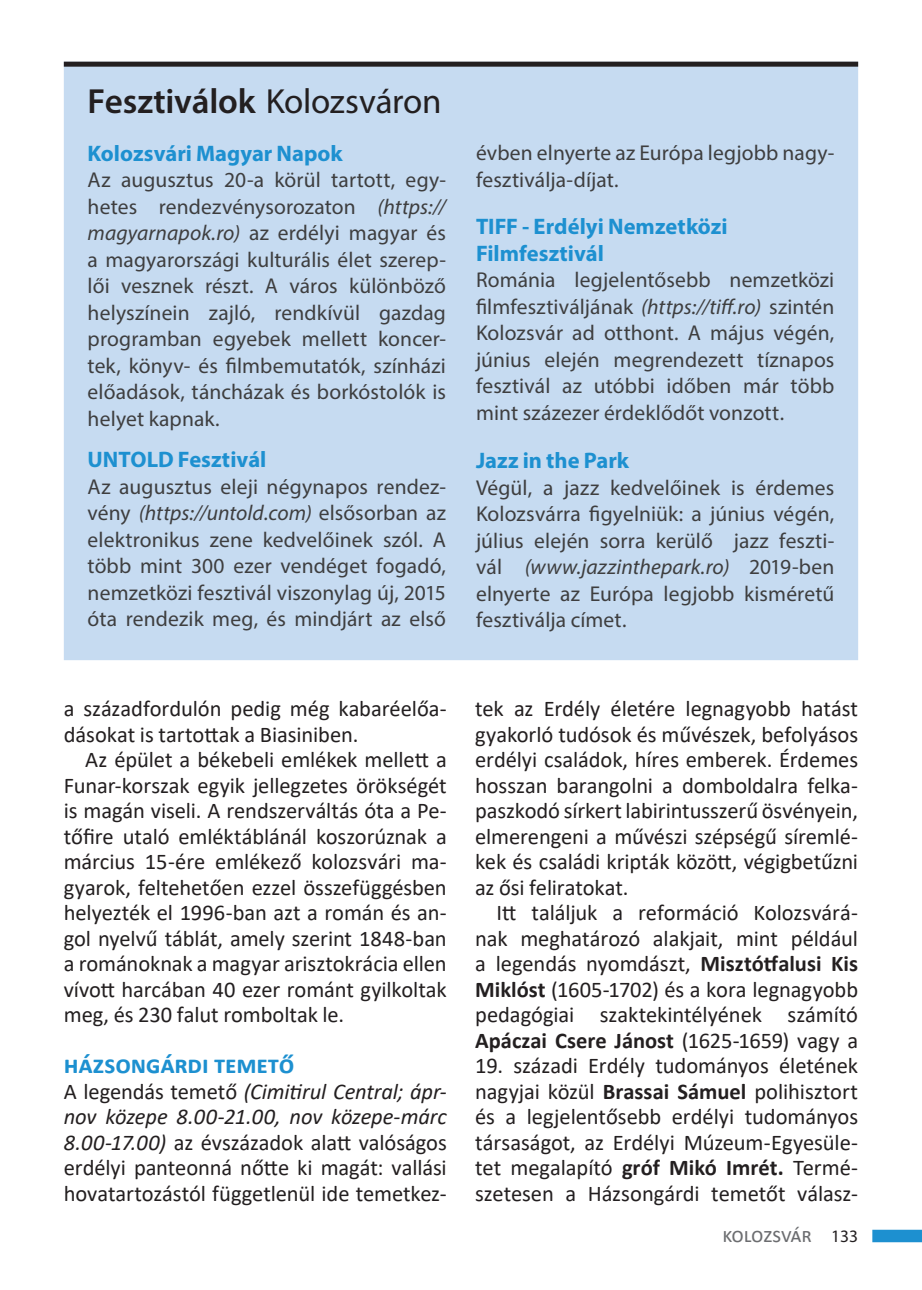
<style>
.page{position:relative;width:922px;height:1290px;background:#fff}
.page>*{position:absolute;margin:0;border:0;box-sizing:border-box;transform-origin:0 0}
.kiskeretes_cím{font:600 35px "Myriad Pro";letter-spacing:-.005em;color:#231f20}
.bekezdés_cím_kék{font:700 25.75px "Calibri";letter-spacing:-.005em;color:#1d90d0}
.alapszöveg_bekezdéss{font:22.5px/25.5px "Calibri";letter-spacing:-.005em;color:#231f20;text-align:justify}
.alapszöveg_bek_nélkü{font:22.5px/25.5px "Calibri";letter-spacing:-.005em;color:#231f20;text-align:justify}
.kiskeretes_alcím{font:700 22.5px/27px "Myriad Pro";color:#1d90d0}
.kiskeretes_szöveg{font:21.5px/26.5px "Myriad Pro";letter-spacing:.005em;color:#3e3e3f;text-align:justify}
.pagina_név_jobb{font:21.25px "Calibri";letter-spacing:-.01em;color:#6c6d70}
.s1{font-weight:400}
.s2{font-style:italic}
.s3{font-weight:700}
.s4{font-family:"Myriad Pro";font-size:17.5px;color:#231f20}
</style>
<div class="page">
<div style="left:872px;top:1230px;width:49px;height:12px;background:#1d90d0"></div>
<div style="left:65px;top:63px;width:791px;height:596px;background:#c6dbf1"></div>
<div style="left:64px;top:62px;width:793px;height:5px;background:#231f20"></div>
<p class="kiskeretes_cím" style="left:88px;top:79px;width:355px">Fesztiválok <span class="s1">Kolozsváron</span></p>
<p class="kiskeretes_alcím" style="left:88px;top:139px;width:257px">Kolozsvári Magyar Napok</p>
<p class="kiskeretes_szöveg" style="left:88px;top:167px;width:360px">Az augusztus 20-a körül tartott, egy&shy;hetes rendezvénysorozaton <span class="s2">(https:// magyarnapok.ro)</span> az erdélyi magyar és a magyarországi kulturális élet szerep&shy;lői vesznek részt. A város különböző helyszínein zajló, rendkívül gazdag programban egyebek mellett koncer&shy;tek, könyv- és filmbemutatók, színházi előadások, táncházak és borkóstolók is helyet kapnak.</p>
<p class="kiskeretes_alcím" style="left:88px;top:445px;width:180px">UNTOLD Fesztivál</p>
<p class="kiskeretes_szöveg" style="left:88px;top:473px;width:360px">Az augusztus eleji négynapos rendez&shy;vény <span class="s2">(https://untold.com)</span> elsősorban az elektronikus zene kedvelőinek szól. A több mint 300 ezer vendéget fogadó, nemzetközi fesztivál viszonylag új, 2015 óta rendezik meg, és mindjárt az első</p>
<p class="kiskeretes_szöveg" style="left:476px;top:140px;width:360px">évben elnyerte az Európa legjobb nagy&shy;fesztiválja-díjat.</p>
<p class="kiskeretes_alcím" style="left:476px;top:212px;width:253px">TIFF - Erdélyi Nemzetközi<br>Filmfesztivál</p>
<p class="kiskeretes_szöveg" style="left:476px;top:266px;width:360px">Románia legjelentősebb nemzetközi filmfesztiváljának <span class="s2">(https://tiff.ro)</span> szintén Kolozsvár ad otthont. A május végén, június elején megrendezett tíznapos fesztivál az utóbbi időben már több mint százezer érdeklődőt vonzott.</p>
<p class="kiskeretes_alcím" style="left:476px;top:446px;width:154px">Jazz in the Park</p>
<p class="kiskeretes_szöveg" style="left:476px;top:474px;width:360px">Végül, a jazz kedvelőinek is érdemes Kolozsvárra figyelniük: a június végén, július elején sorra kerülő jazz feszti&shy;vál <span class="s2">(www.jazzinthepark.ro)</span> 2019-ben elnyerte az Európa legjobb kisméretű fesztiválja címet.</p>
<p class="alapszöveg_bek_nélkü" style="left:64px;top:695px;width:384px">a századfordulón pedig még kabaréelőa&shy;dásokat is tartottak a Biasiniben.</p>
<p class="alapszöveg_bekezdéss" style="left:64px;top:746px;width:384px;text-indent:21px">Az épület a békebeli emlékek mellett a Funar-korszak egyik jellegzetes örökségét is magán viseli. A rendszerváltás óta a Pe&shy;tőfire utaló emléktáblánál koszorúznak a március 15-ére emlékező kolozsvári ma&shy;gyarok, feltehetően ezzel összefüggésben helyezték el 1996-ban azt a román és an&shy;gol nyelvű táblát, amely szerint 1848-ban a románoknak a magyar arisztokrácia ellen vívott harcában 40 ezer románt gyilkoltak meg, és 230 falut romboltak le.</p>
<p class="bekezdés_cím_kék" style="left:64px;top:1046px;width:232px">házsongárdi temető</p>
<p class="alapszöveg_bek_nélkü" style="left:64px;top:1078px;width:384px">A legendás temető <span class="s2">(Cimitirul Central; ápr&shy;nov közepe 8.00-21.00, nov közepe-márc 8.00-17.00)</span> az évszázadok alatt valóságos erdélyi panteonná nőtte ki magát: vallási hovatartozástól függetlenül ide temetkez-</p>
<p class="alapszöveg_bek_nélkü" style="left:475px;top:695px;width:384px">tek az Erdély életére legnagyobb hatást gyakorló tudósok és művészek, befolyásos erdélyi családok, híres emberek. Érdemes hosszan barangolni a domboldalra felka&shy;paszkodó sírkert labirintusszerű ösvényein, elmerengeni a művészi szépségű síremlé&shy;kek és családi kripták között, végigbetűzni az ősi feliratokat.</p>
<p class="alapszöveg_bekezdéss" style="left:475px;top:899px;width:384px;text-indent:21px">Itt találjuk a reformáció Kolozsvárá&shy;nak meghatározó alakjait, mint például a legendás nyomdászt, <span class="s3">Misztótfalusi Kis Miklóst</span> (1605-1702) és a kora legnagyobb pedagógiai szaktekintélyének számító <span class="s3">Apáczai Csere Jánost</span> (1625-1659) vagy a</p>
<p class="alapszöveg_bekezdéss" style="left:475px;top:1052px;width:384px">19. századi Erdély tudományos életének nagyjai közül <span class="s3">Brassai Sámuel</span> polihisztort és a legjelentősebb erdélyi tudományos társaságot, az Erdélyi Múzeum-Egyesüle&shy;tet megalapító <span class="s3">gróf Mikó Imrét.</span> Termé&shy;szetesen a Házsongárdi temetőt válasz-</p>
<p class="pagina_név_jobb" style="left:722px;top:1220px;width:137px">kolozsvár <span class="s4">133</span></p>
</div>
